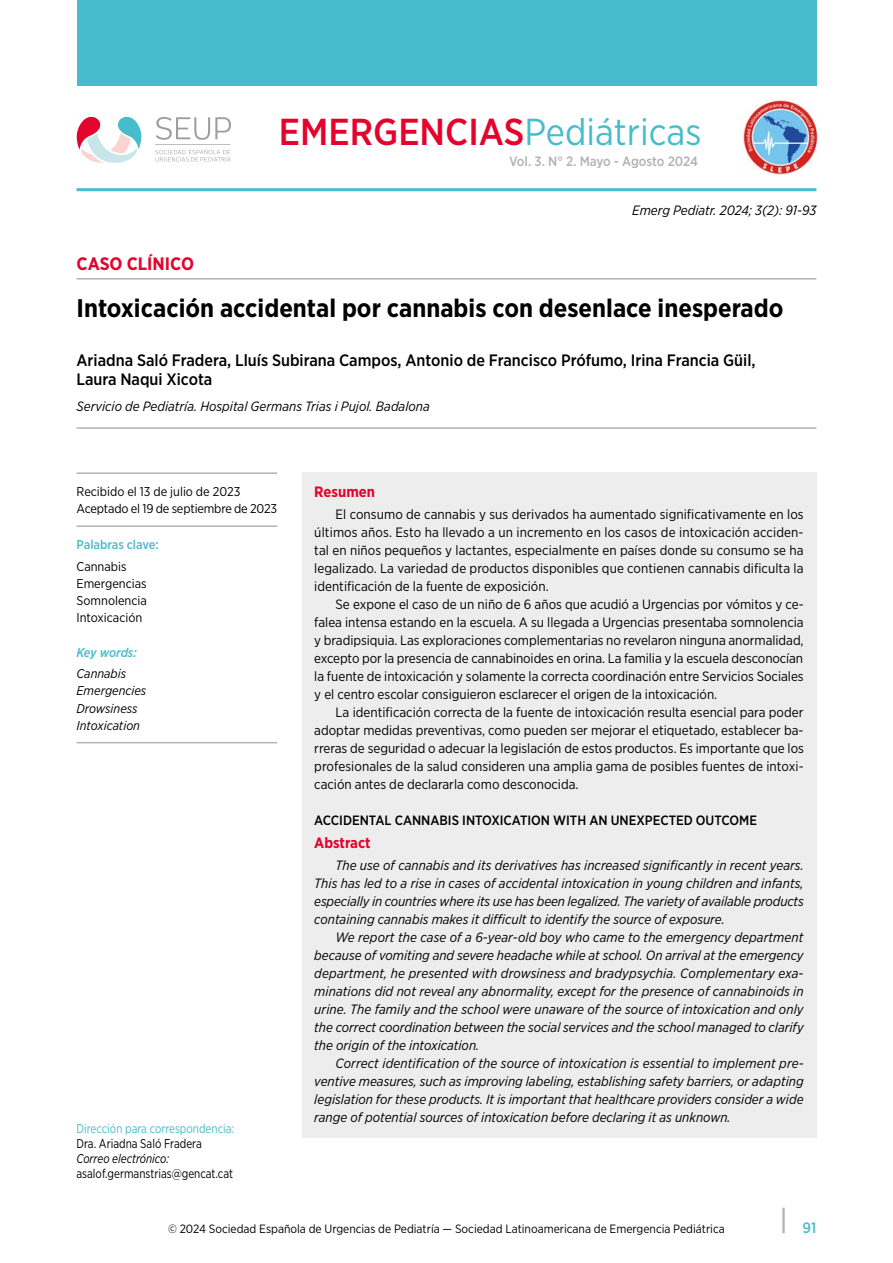
<style>
.page{position:relative;width:893px;height:1263px;background:#fff}
.page>*{position:absolute;margin:0;border:0;box-sizing:border-box;transform-origin:0 0}
.t1{font:500 37.5px "Gotham Narrow";color:#e4032c}
.t2{font:700 25.5px "Gotham Narrow";color:#000}
.t3{font:700 18px "Gotham Narrow";color:#e4032c}
.t4{font:500 16.5px/19.5px "Gotham Narrow";color:#000}
.t5{font:700 15px "Gotham Narrow";color:#e4032c}
.t6{font:500 15px "Gotham Narrow";color:#47bcca}
.t7{font:italic 13.5px/18px "Gotham Narrow";color:#000;text-align:justify}
.t8{font:13.5px/18px "Gotham Narrow";color:#000;text-align:justify}
.t9{font:500 13.5px "Gotham Narrow";color:#000}
.t10{font:500 13.5px "Gotham Narrow";letter-spacing:-.01em;color:#b3b2b2}
.t11{font:12.75px/17.2px "Gotham Narrow";color:#000}
.t12{font:12.75px "Gotham Narrow";color:#000;scale:.9 1}
.t13{font:italic 12.75px/17.2px "Gotham Narrow";color:#000}
.t14{font:12.75px "Gotham Narrow";color:#47bcca;scale:.9 1}
.t15{font:italic 12.75px "Gotham Narrow";color:#000;scale:.9 1}
.t16{font:500 12.75px "Gotham Narrow";color:#47bcca}
.t17{font:italic 500 12.75px "Gotham Narrow";letter-spacing:-.01em;color:#47bcca}
.t18{font:12px "Gotham Narrow";color:#000}
.s1{font-weight:400;color:#47bcca}
</style>
<div class="page">
<hr style="left:782px;top:1208px;width:3px;height:25px;background:#b3b2b2">
<hr style="left:77px;top:188px;width:739px;height:3px;background:#47bcca">
<hr style="left:77px;top:427px;width:739px;height:2px;background:#b3b2b2">
<hr style="left:77px;top:278px;width:739px;height:2px;background:#b3b2b2">
<hr style="left:77px;top:742px;width:200px;height:1px;background:#b3b2b2">
<hr style="left:77px;top:472px;width:200px;height:2px;background:#b3b2b2">
<hr style="left:77px;top:525px;width:200px;height:2px;background:#b3b2b2">
<div style="left:302px;top:472px;width:514px;height:665px;background:#ededed"></div>
<img style="left:743px;top:99px;width:75px;height:76px">
<svg style="left:77px;top:116px;width:64px;height:47px"></svg>
<svg style="left:155px;top:117px;width:76px;height:45px"></svg>
<div style="left:77px;top:0;width:739px;height:85px;background:#47bcca"></div>
<h1 class="t1" style="left:279px;top:108px;width:424px">EMERGENCIAS<span class="s1">Pediátricas</span></h1>
<p class="t10" style="left:509px;top:153px;width:191px">Vol. 3. N° 2. Mayo - Agosto 2024</p>
<p class="t7" style="left:632px;top:201px;width:186px">Emerg Pediatr. 2024; 3(2): 91-93</p>
<h3 class="t3" style="left:77px;top:252px;width:119px">CASO CLÍNICO</h3>
<h2 class="t2" style="left:77px;top:291px;width:708px">Intoxicación accidental por cannabis con desenlace inesperado</h2>
<p class="t4" style="left:77px;top:350px;width:681px">Ariadna Saló Fradera, Lluís Subirana Campos, Antonio de Francisco Prófumo, Irina Francia Güil,<br>Laura Naqui Xicota</p>
<p class="t7" style="left:77px;top:397px;width:355px">Servicio de Pediatría. Hospital Germans Trias i Pujol. Badalona</p>
<p class="t11" style="left:77px;top:483px;width:202px">Recibido el 13 de julio de 2023<br>Aceptado el 19 de septiembre de 2023</p>
<p class="t16" style="left:77px;top:537px;width:84px">Palabras clave:</p>
<p class="t11" style="left:77px;top:557px;width:72px">Cannabis<br>Emergencias<br>Somnolencia<br>Intoxicación</p>
<p class="t17" style="left:77px;top:644px;width:62px">Key words:</p>
<p class="t13" style="left:77px;top:665px;width:71px">Cannabis<br>Emergencies<br>Drowsiness<br>Intoxication</p>
<p class="t14" style="left:77px;top:1120px;width:177px">Dirección para correspondencia:</p>
<p class="t12" style="left:77px;top:1135px;width:141px">Dra. Ariadna Saló Fradera</p>
<p class="t15" style="left:77px;top:1150px;width:104px">Correo electrónico:</p>
<p class="t12" style="left:77px;top:1165px;width:176px">asalof.germanstrias@gencat.cat</p>
<p class="t5" style="left:314px;top:482px;width:62px">Resumen</p>
<p class="t8" style="left:314px;top:505px;width:491px;text-indent:21px">El consumo de cannabis y sus derivados ha aumentado significativamente en los últimos años. Esto ha llevado a un incremento en los casos de intoxicación acciden&shy;tal en niños pequeños y lactantes, especialmente en países donde su consumo se ha legalizado. La variedad de productos disponibles que contienen cannabis dificulta la identificación de la fuente de exposición.</p>
<p class="t8" style="left:314px;top:595px;width:491px;text-indent:21px">Se expone el caso de un niño de 6 años que acudió a Urgencias por vómitos y ce&shy;falea intensa estando en la escuela. A su llegada a Urgencias presentaba somnolencia y bradipsiquia. Las exploraciones complementarias no revelaron ninguna anormalidad, excepto por la presencia de cannabinoides en orina. La familia y la escuela desconocían la fuente de intoxicación y solamente la correcta coordinación entre Servicios Sociales y el centro escolar consiguieron esclarecer el origen de la intoxicación.</p>
<p class="t8" style="left:314px;top:703px;width:491px;text-indent:21px">La identificación correcta de la fuente de intoxicación resulta esencial para poder adoptar medidas preventivas, como pueden ser mejorar el etiquetado, establecer ba&shy;rreras de seguridad o adecuar la legislación de estos productos. Es importante que los profesionales de la salud consideren una amplia gama de posibles fuentes de intoxi&shy;cación antes de declararla como desconocida.</p>
<p class="t9" style="left:314px;top:812px;width:444px">ACCIDENTAL CANNABIS INTOXICATION WITH AN UNEXPECTED OUTCOME</p>
<p class="t5" style="left:314px;top:833px;width:58px">Abstract</p>
<p class="t7" style="left:314px;top:856px;width:491px;text-indent:21px">The use of cannabis and its derivatives has increased significantly in recent years.<br>This has led to a rise in cases of accidental intoxication in young children and infants, especially in countries where its use has been legalized. The variety of available products containing cannabis makes it difficult to identify the source of exposure.</p>
<p class="t7" style="left:314px;top:928px;width:491px;text-indent:21px">We report the case of a 6-year-old boy who came to the emergency department because of vomiting and severe headache while at school. On arrival at the emergency department, he presented with drowsiness and bradypsychia. Complementary exa&shy;minations did not reveal any abnormality, except for the presence of cannabinoids in urine. The family and the school were unaware of the source of intoxication and only the correct coordination between the social services and the school managed to clarify the origin of the intoxication.</p>
<p class="t7" style="left:314px;top:1054px;width:491px;text-indent:21px">Correct identification of the source of intoxication is essential to implement pre&shy;ventive measures, such as improving labeling, establishing safety barriers, or adapting legislation for these products. It is important that healthcare providers consider a wide range of potential sources of intoxication before declaring it as unknown.</p>
<p class="t18" style="left:168px;top:1221px;width:558px">© 2024 Sociedad Española de Urgencias de Pediatría — Sociedad Latinoamericana de Emergencia Pediátrica</p>
<p class="t6" style="left:803px;top:1218px;width:15px">91</p>
</div>
